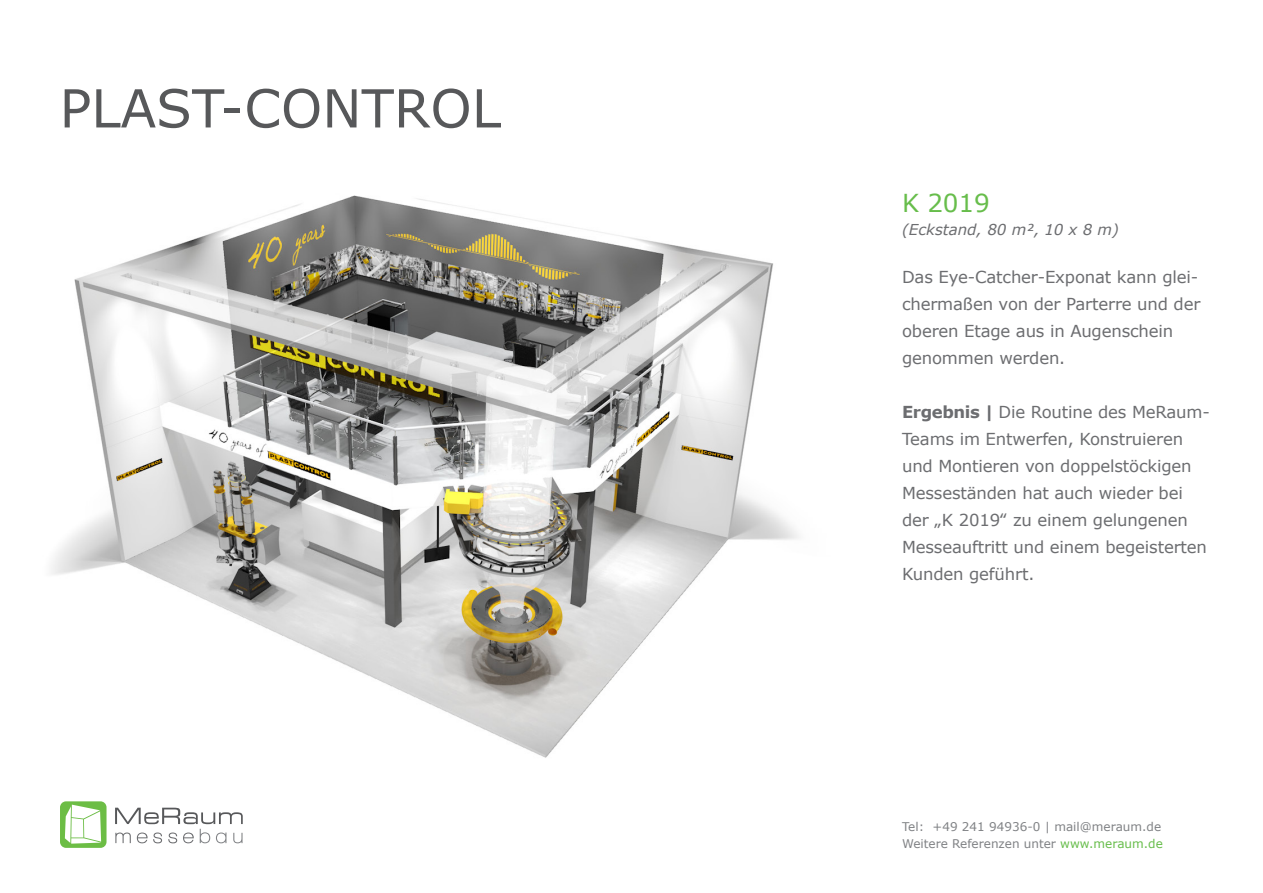
<style>
.page{position:relative;width:1263px;height:893px;background:#fff}
.page>*{position:absolute;margin:0;border:0;box-sizing:border-box;transform-origin:0 0}
.t1{font:52.5px "Verdana";color:#57585a}
.t2{font:24.75px "Verdana";color:#67bd4b}
.t3{font:16.5px/27px "Verdana";letter-spacing:-.01em;color:#6c6d70}
.t4{font:italic 15px "Verdana";color:#6c6d70}
.t5{font:12px "Verdana";color:#808285}
.s1{font-weight:700}
.s2{color:#67bd4b}
</style>
<div class="page">
<div style="left:60px;top:801px;width:47px;height:47px;background:#6cbd45;border-radius:6px"></div>
<svg style="left:115px;top:808px;width:128px;height:35px"></svg>
<svg style="left:65px;top:805px;width:36px;height:39px"></svg>
<img style="left:51px;top:195px;width:748px;height:563px">
<p class="t1" style="left:60px;top:72px;width:443px">PLAST-CONTROL</p>
<p class="t2" style="left:902px;top:186px;width:89px">K 2019</p>
<p class="t4" style="left:902px;top:219px;width:218px">(Eckstand, 80 m², 10 x 8 m)</p>
<p class="t3" style="left:902px;top:263px;width:300px">Das Eye-Catcher-Exponat kann glei&shy;chermaßen von der Parterre und der oberen Etage aus in Augenschein genommen werden.</p>
<p class="t3" style="left:902px;top:398px;width:309px"><span class="s1">Ergebnis |</span> Die Routine des MeRaum-<br>Teams im Entwerfen, Konstruieren und Montieren von doppelstöckigen<br>Messeständen hat auch wieder bei der „K 2019‟ zu einem gelungenen<br>Messeauftritt und einem begeisterten<br>Kunden geführt.</p>
<p class="t5" style="left:902px;top:818px;width:261px">Tel: +49 241 94936-0 | mail@meraum.de</p>
<p class="t5" style="left:902px;top:836px;width:262px">Weitere Referenzen unter <span class="s2">www.meraum.de</span></p>
</div>
